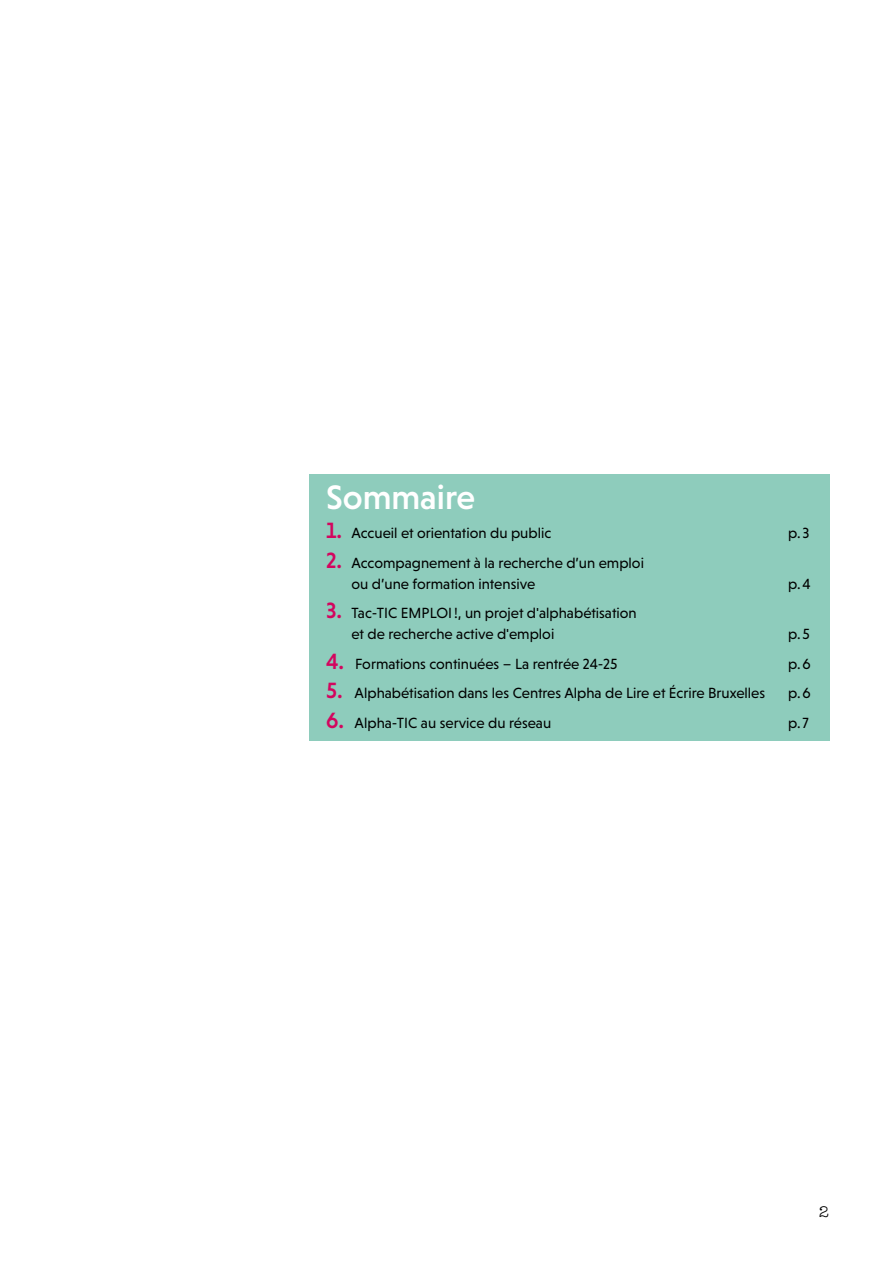
<style>
.page{position:relative;width:893px;height:1263px;background:#fff}
.page>*{position:absolute;margin:0;border:0;box-sizing:border-box;transform-origin:0 0}
.t1{font:500 34.5px "Niveau Grotesk";color:#fff}
.t2{font:18px "Compagnon";color:#000}
.t3{font:15px/21px "Niveau Grotesk";color:#000}
.s1{font-weight:500;font-size:22.5px;color:#d3055e}
</style>
<div class="page">
<div style="left:309px;top:474px;width:520px;height:267px;background:#8eccbc"></div>
<h1 class="t1" style="left:326px;top:477px;width:151px">Sommaire</h1>
<p class="t3" style="left:326px;top:522px;width:227px"><span class="s1">1.</span> Accueil et orientation du public</p>
<p class="t3" style="left:788px;top:522px;width:23px">p.3</p>
<p class="t3" style="left:351px;top:552px;width:294px;text-indent:-26px"><span class="s1">2.</span> Accompagnement à la recherche d’un emploi ou d’une formation intensive</p>
<p class="t3" style="left:788px;top:573px;width:24px">p.4</p>
<p class="t3" style="left:351px;top:602px;width:287px;text-indent:-25px"><span class="s1">3.</span> Tac-TIC EMPLOI!, un projet d'alphabétisation et de recherche active d'emploi</p>
<p class="t3" style="left:788px;top:623px;width:23px">p.5</p>
<p class="t3" style="left:326px;top:653px;width:293px"><span class="s1">4.</span> Formations continuées – La rentrée 24-25</p>
<p class="t3" style="left:788px;top:653px;width:24px">p.6</p>
<p class="t3" style="left:326px;top:682px;width:441px"><span class="s1">5.</span> Alphabétisation dans les Centres Alpha de Lire et Écrire Bruxelles</p>
<p class="t3" style="left:788px;top:682px;width:24px">p.6</p>
<p class="t3" style="left:326px;top:712px;width:227px"><span class="s1">6.</span> Alpha-TIC au service du réseau</p>
<p class="t3" style="left:788px;top:712px;width:22px">p.7</p>
<p class="t2" style="left:818px;top:1203px;width:12px">2</p>
</div>
